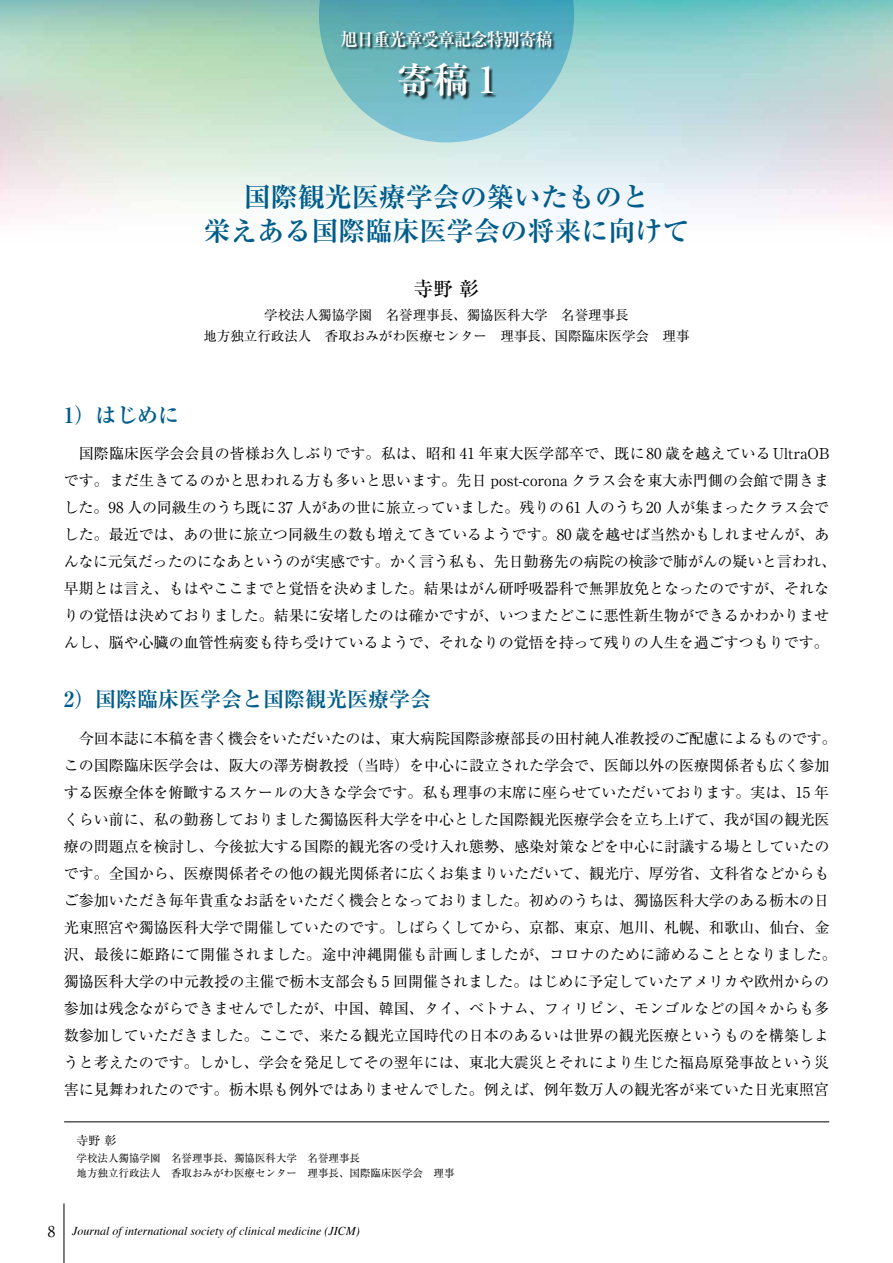
<style>
.page{position:relative;width:893px;height:1263px;background:#fff}
.page>*{position:absolute;margin:0;border:0;box-sizing:border-box;transform-origin:0 0}
.t1{font:700 36px "Ryumin Pro";color:#fff}
.t2{font:700 27px/34.5px "Ryumin Pro";color:#005d8b;text-align:center}
.t3{font:700 21px "Ryumin Pro";color:#005d8b}
.t4{font:500 19.5px "Ryumin Pro";color:#000}
.t5{font:700 18px "Ryumin Pro";letter-spacing:-.05em;color:#fff;scale:.95 1}
.t6{font:15px/27px "Ryumin Pro";color:#000;text-align:center}
.t7{font:13.5px/21px "Ryumin Pro";color:#000;text-align:center}
.t8{font:italic 12px "Times";color:#000}
.t9{font:12px "Ryumin Pro";color:#000}
.t10{font:10.5px/15px "Ryumin Pro";color:#000}
.s1{font-family:"Ryumin Pro";font-style:normal;font-size:15px}
</style>
<div class="page">
<img style="left:0;top:0;width:893px;height:219px">
<hr style="left:64px;top:1203px;width:1px;height:60px;background:#000">
<svg style="left:319px;top:0;width:255px;height:142px;background:#80c0c8"></svg>
<div style="left:341px;top:30px;width:215px;height:70px;background:#000;opacity:.75"></div>
<hr style="left:64px;top:1121px;width:765px;height:1px;background:#000">
<p class="t5" style="left:340px;top:25px;width:225px">旭日重光章受章記念特別寄稿</p>
<h1 class="t1" style="left:397px;top:51px;width:100px">寄稿 1</h1>
<h2 class="t2" style="left:203px;top:177px;width:488px">国際観光医療学会の築いたものと<br>栄えある国際臨床医学会の将来に向けて</h2>
<h3 class="t4" style="left:414px;top:273px;width:66px">寺野 彰</h3>
<p class="t7" style="left:203px;top:304px;width:488px">学校法人獨協学園　名誉理事長、獨協医科大学　名誉理事長<br>地方独立行政法人　香取おみがわ医療センター　理事長、国際臨床医学会　理事</p>
<h3 class="t3" style="left:64px;top:398px;width:117px">1）はじめに</h3>
<p class="t6" style="left:64px;top:439px;width:774px">国際臨床医学会会員の皆様お久しぶりです。私は、昭和 41 年東大医学部卒で、既に80 歳を越えているUltraOB<br>です。まだ生きてるのかと思われる方も多いと思います。先日 post-corona クラス会を東大赤門側の会館で開きました。98 人の同級生のうち既に37 人があの世に旅立っていました。残りの61 人のうち20 人が集まったクラス会でした。最近では、あの世に旅立つ同級生の数も増えてきているようです。80 歳を越せば当然かもしれませんが、あんなに元気だったのになあというのが実感です。かく言う私も、先日勤務先の病院の検診で肺がんの疑いと言われ、早期とは言え、もはやここまでと覚悟を決めました。結果はがん研呼吸器科で無罪放免となったのですが、それなりの覚悟は決めておりました。結果に安堵したのは確かですが、いつまたどこに悪性新生物ができるかわかりませんし、脳や心臓の血管性病変も待ち受けているようで、それなりの覚悟を持って残りの人生を過ごすつもりです。</p>
<h3 class="t3" style="left:64px;top:683px;width:369px">2）国際臨床医学会と国際観光医療学会</h3>
<p class="t6" style="left:64px;top:723px;width:774px;text-align:left;text-indent:15px">今回本誌に本稿を書く機会をいただいたのは、東大病院国際診療部長の田村純人准教授のご配慮によるものです。この国際臨床医学会は、阪大の澤芳樹教授（当時）を中心に設立された学会で、医師以外の医療関係者も広く参加する医療全体を俯瞰するスケールの大きな学会です。私も理事の末席に座らせていただいております。実は、15 年くらい前に、私の勤務しておりました獨協医科大学を中心とした国際観光医療学会を立ち上げて、我が国の観光医療の問題点を検討し、今後拡大する国際的観光客の受け入れ態勢、感染対策などを中心に討議する場としていたのです。全国から、医療関係者その他の観光関係者に広くお集まりいただいて、観光庁、厚労省、文科省などからもご参加いただき毎年貴重なお話をいただく機会となっておりました。初めのうちは、獨協医科大学のある栃木の日光東照宮や獨協医科大学で開催していたのです。しばらくしてから、京都、東京、旭川、札幌、和歌山、仙台、金沢、最後に姫路にて開催されました。途中沖縄開催も計画しましたが、コロナのために諦めることとなりました。獨協医科大学の中元教授の主催で栃木支部会も5 回開催されました。はじめに予定していたアメリカや欧州からの参加は残念ながらできませんでしたが、中国、韓国、タイ、ベトナム、フィリピン、モンゴルなどの国々からも多数参加していただきました。ここで、来たる観光立国時代の日本のあるいは世界の観光医療というものを構築しようと考えたのです。しかし、学会を発足してその翌年には、東北大震災とそれにより生じた福島原発事故という災害に見舞われたのです。栃木県も例外ではありませんでした。例えば、例年数万人の観光客が来ていた日光東照宮</p>
<p class="t9" style="left:77px;top:1131px;width:41px">寺野彰</p>
<p class="t10" style="left:77px;top:1149px;width:379px">学校法人獨協学園　名誉理事長、獨協医科大学　名誉理事長<br>地方独立行政法人　香取おみがわ医療センター　理事長、国際臨床医学会　理事</p>
<p class="t8" style="left:48px;top:1220px;width:314px"><span class="s1">8</span> Journal of international society of clinical medicine (JICM)</p>
</div>
